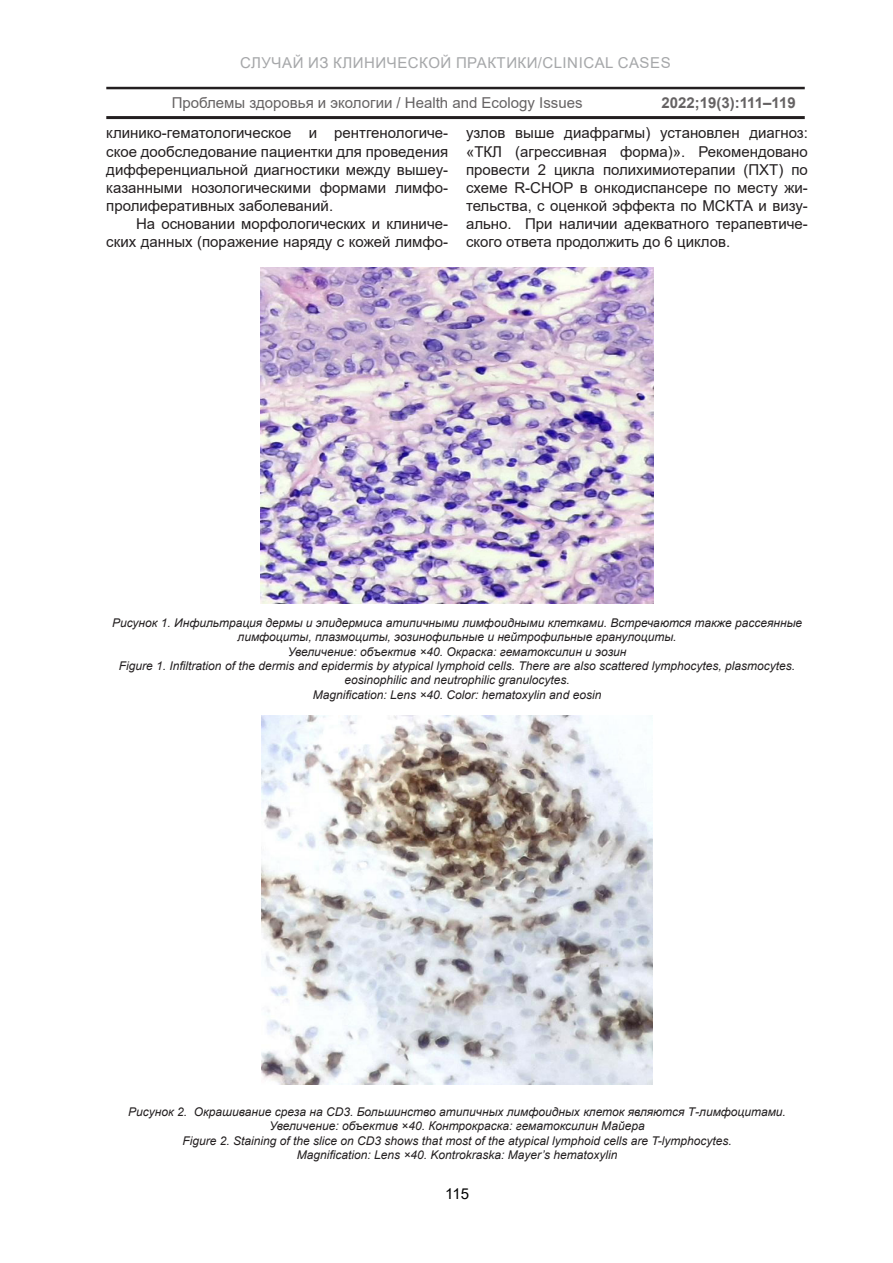
<style>
.page{position:relative;width:893px;height:1263px;background:#fff}
.page>*{position:absolute;margin:0;border:0;box-sizing:border-box;transform-origin:0 0}
.Текст{font:15px/18px "Arial";color:#231f20;text-align:justify}
.t1{font:15px "Arial";letter-spacing:.035em;color:#808285}
.t2{font:700 15px "Arial";color:#231f20}
.t3{font:15px "Arial";color:#000}
.Рисунок{font:italic 12px/14.4px "Arial";color:#231f20;text-align:center}
</style>
<div class="page">
<hr style="left:106px;top:86px;width:699px;height:3px;background:#231f20">
<hr style="left:106px;top:116px;width:699px;height:3px;background:#231f20">
<div style="left:106px;top:32px;width:699px;height:55px;background:#fff"></div>
<img style="left:260px;top:268px;width:394px;height:336px">
<img style="left:261px;top:716px;width:392px;height:368px">
<p class="t1" style="left:240px;top:53px;width:432px">СЛУЧАЙ ИЗ КЛИНИЧЕСКОЙ ПРАКТИКИ/CLINICAL CASES</p>
<p class="Текст" style="left:172px;top:94px;width:412px">Проблемы здоровья и экологии / Health and Ecology Issues</p>
<p class="t2" style="left:661px;top:92px;width:136px">2022;19(3):111–119</p>
<p class="Текст" style="left:106px;top:124px;width:343px">клинико-гематологическое и рентгенологиче&shy;ское дообследование пациентки для проведения дифференциальной диагностики между вышеу&shy;казанными нозологическими формами лимфо&shy;пролиферативных заболеваний.</p>
<p class="Текст" style="left:106px;top:214px;width:343px;text-align:right">На основании морфологических и клиниче&shy;ских данных (поражение наряду с кожей лимфо-</p>
<p class="Текст" style="left:466px;top:124px;width:343px">узлов выше диафрагмы) установлен диагноз: «ТКЛ (агрессивная форма)». Рекомендовано провести 2 цикла полихимиотерапии (ПХТ) по схеме R-CHOP в онкодиспансере по месту жи&shy;тельства, с оценкой эффекта по МСКТА и визу&shy;ально. При наличии адекватного терапевтиче&shy;ского ответа продолжить до 6 циклов.</p>
<p class="Рисунок" style="left:112px;top:615px;width:692px">Рисунок 1. Инфильтрация дермы и эпидермиса атипичными лимфоидными клетками. Встречаются также рассеянные лимфоциты, плазмоциты, эозинофильные и нейтрофильные гранулоциты.<br>Увеличение: объектив ×40. Окраска: гематоксилин и эозин</p>
<p class="Рисунок" style="left:119px;top:659px;width:678px">Figure 1. Infiltration of the dermis and epidermis by atypical lymphoid cells. There are also scattered lymphocytes, plasmocytes. eosinophilic and neutrophilic granulocytes.<br>Magnification: Lens ×40. Color: hematoxylin and eosin</p>
<p class="Рисунок" style="left:128px;top:1104px;width:659px">Рисунок 2. Окрашивание среза на СD3. Большинство атипичных лимфоидных клеток являются Т-лимфоцитами.<br>Увеличение: объектив ×40. Контрокраска: гематоксилин Майера</p>
<p class="Рисунок" style="left:183px;top:1133px;width:551px">Figure 2. Staining of the slice on CD3 shows that most of the atypical lymphoid cells are T-lymphocytes.<br>Magnification: Lens ×40. Kontrokraska: Mayer’s hematoxylin</p>
<p class="t3" style="left:445px;top:1184px;width:25px">115</p>
</div>
